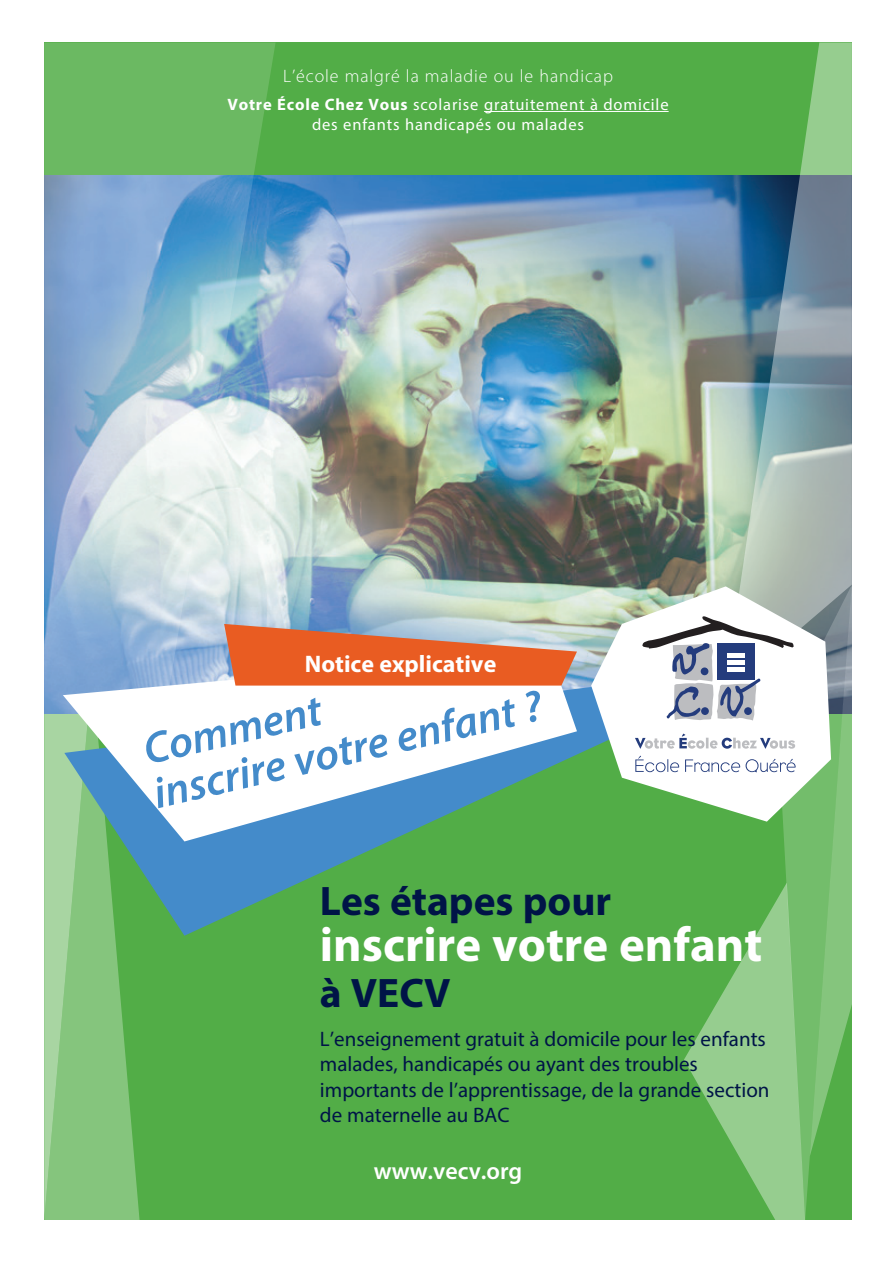
<style>
.page{position:relative;width:893px;height:1263px;background:#fff}
.page>*{position:absolute;margin:0;border:0;box-sizing:border-box;transform-origin:0 0}
.t1{font:700 48.75px "Myriad Pro";color:#fff}
.t2{font:italic 600 44.1px/45px "Myriad Pro";color:#448bca}
.t3{font:700 41.4px "Myriad Pro";color:#001447}
.t4{font:700 24px "Myriad Pro";color:#fff}
.t5{font:600 24px "Myriad Pro";color:#fff}
.t6{font:21px/25.5px "Myriad Pro";color:#001447}
.t7{font:300 18px "Myriad Pro";letter-spacing:.05em;color:#fff}
.t8{font:16.5px/19.8px "Myriad Pro";letter-spacing:.05em;color:#fff;text-align:center}
.s1{font-weight:700}
</style>
<div class="page">
<div style="left:44px;top:43px;width:808px;height:1177px;background:#52ad47"></div>
<img style="left:276px;top:175px;width:448px;height:511px">
<svg style="left:44px;top:43px;width:232px;height:671px;background:#95bebf"></svg>
<svg style="left:88px;top:936px;width:52px;height:284px;fill:#85c57d"></svg>
<svg style="left:724px;top:43px;width:128px;height:543px"></svg>
<svg style="left:778px;top:584px;width:32px;height:634px;background:#6fba66"></svg>
<svg style="left:810px;top:559px;width:42px;height:596px"></svg>
<svg style="left:684px;top:882px;width:121px;height:338px"></svg>
<svg style="left:44px;top:714px;width:44px;height:506px;background:#94cc8d"></svg>
<svg style="left:64px;top:686px;width:527px;height:250px"></svg>
<svg style="left:63px;top:677px;width:514px;height:164px;background:#bbd7da"></svg>
<svg style="left:224px;top:624px;width:353px;height:62px;background:#da7851"></svg>
<svg style="left:591px;top:586px;width:240px;height:236px;background:#c7dec8"></svg>
<svg style="left:641px;top:616px;width:153px;height:104px;background:#c4c7d1"></svg>
<div style="left:701px;top:667px;width:7px;height:8px;background:#243c7d;border-radius:50%"></div>
<div style="left:701px;top:707px;width:8px;height:8px;background:#243c7d;border-radius:50%"></div>
<div style="left:744px;top:707px;width:8px;height:8px;background:#243c7d;border-radius:50%"></div>
<hr style="left:727px;top:653px;width:18px;height:4px;background:#fff">
<hr style="left:727px;top:660px;width:18px;height:4px;background:#fff">
<hr style="left:727px;top:668px;width:18px;height:4px;background:#fff">
<svg style="left:635px;top:733px;width:160px;height:16px;background:#dddfe5"></svg>
<svg style="left:635px;top:756px;width:44px;height:16px"></svg>
<svg style="left:685px;top:759px;width:55px;height:13px"></svg>
<svg style="left:746px;top:759px;width:49px;height:13px"></svg>
<hr style="left:484px;top:111px;width:185px;height:1px;background:#fff">
<p class="t7" style="left:283px;top:66px;width:331px">L’école malgré la maladie ou le handicap</p>
<p class="t8" style="left:227px;top:94px;width:443px"><span class="s1">Votre École Chez Vous</span> scolarise gratuitement à domicile des enfants handicapés ou malades</p>
<p class="t4" style="left:305px;top:648px;width:193px">Notice explicative</p>
<h2 class="t2" style="left:139px;top:727px;width:399px;rotate:-13deg">Comment<br>inscrire votre enfant ?</h2>
<h3 class="t3" style="left:320px;top:874px;width:293px">Les étapes pour</h3>
<h1 class="t1" style="left:320px;top:913px;width:444px">inscrire votre enfant</h1>
<h3 class="t3" style="left:320px;top:966px;width:132px">à VECV</h3>
<p class="t6" style="left:320px;top:1026px;width:451px">L’enseignement gratuit à domicile pour les enfants malades, handicapés ou ayant des troubles importants de l’apprentissage, de la grande section de maternelle au BAC</p>
<p class="t5" style="left:374px;top:1155px;width:150px">www.vecv.org</p>
</div>
